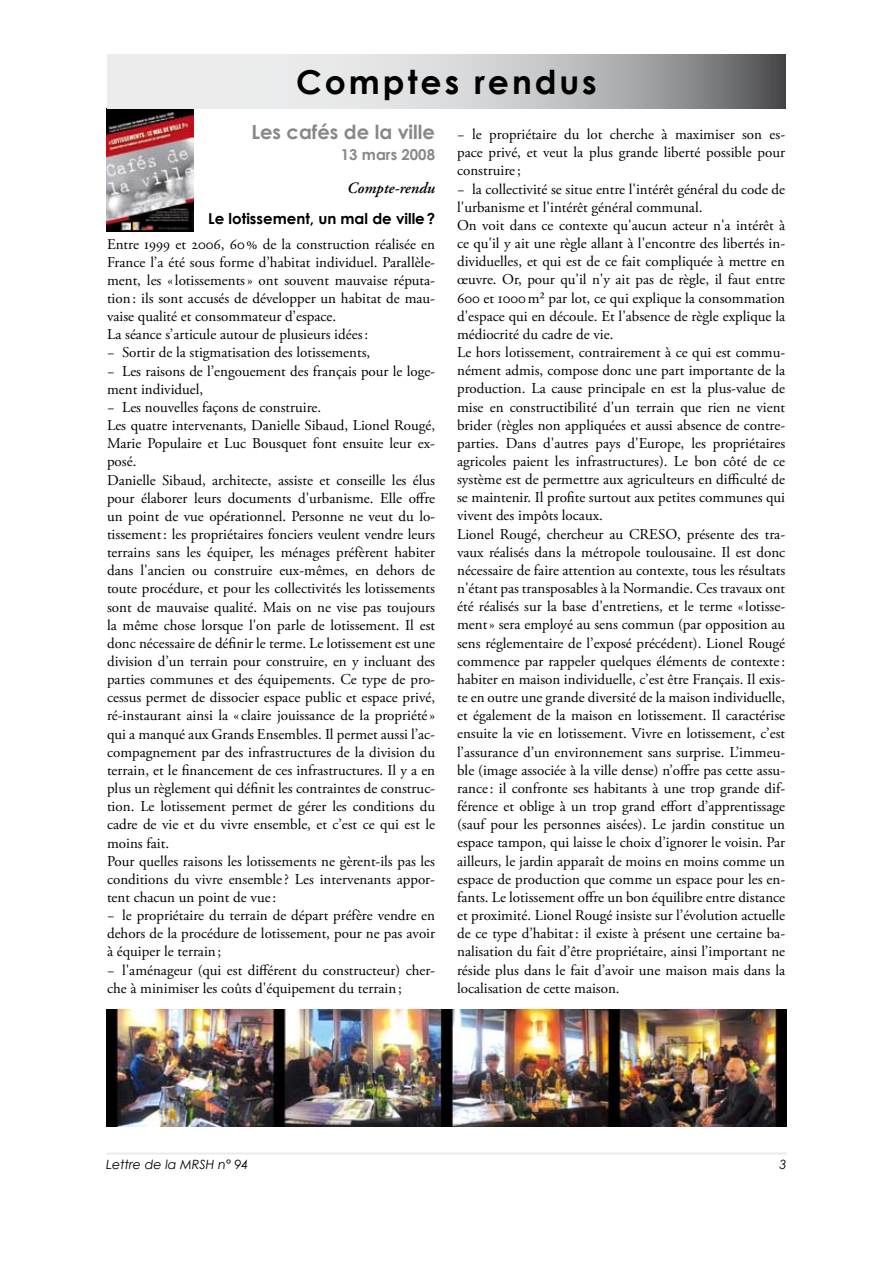
<style>
.page{position:relative;width:893px;height:1263px;background:#fff}
.page>*{position:absolute;margin:0;border:0;box-sizing:border-box;transform-origin:0 0}
.t1{font:700 33px "Century Gothic";letter-spacing:.09em;color:#000}
.t2{font:700 19.5px "Century Gothic";color:#878889}
.t3{font:italic 600 15.75px "Adobe Garamond Pro";color:#000}
.t4{font:15px/18.1px "Adobe Garamond Pro";color:#000}
.t5{font:700 15px "Century Gothic";color:#000}
.t6{font:700 15px "Century Gothic";color:#878889}
.t7{font:italic 12.75px "Century Gothic";color:#000}
</style>
<div class="page">
<img style="left:106px;top:109px;width:87px;height:122px">
<img style="left:106px;top:1010px;width:680px;height:117px">
<hr style="left:106px;top:1152px;width:681px;height:3px;background:#ececed">
<svg style="left:107px;top:55px;width:679px;height:54px;background:#c5c6c7"></svg>
<h1 class="t1" style="left:296px;top:57px;width:302px">Comptes rendus</h1>
<h2 class="t2" style="left:251px;top:117px;width:185px">Les cafés de la ville</h2>
<p class="t6" style="left:341px;top:143px;width:96px">13 mars 2008</p>
<p class="t3" style="left:347px;top:179px;width:89px">Compte-rendu</p>
<p class="t5" style="left:208px;top:207px;width:228px">Le lotissement, un mal de ville?</p>
<p class="t4" style="left:107px;top:235px;width:330px">Entre 1999 et 2006, 60% de la construction réalisée en France l’a été sous forme d’habitat individuel. Parallèle&shy;ment, les «lotissements» ont souvent mauvaise réputa&shy;tion: ils sont accusés de développer un habitat de mau&shy;vaise qualité et consommateur d’espace.<br>La séance s’articule autour de plusieurs idées:<br>− Sortir de la stigmatisation des lotissements,<br>− Les raisons de l’engouement des français pour le loge&shy;ment individuel,<br>− Les nouvelles façons de construire.<br>Les quatre intervenants, Danielle Sibaud, Lionel Rougé, Marie Populaire et Luc Bousquet font ensuite leur ex&shy;posé.<br>Danielle Sibaud, architecte, assiste et conseille les élus pour élaborer leurs documents d'urbanisme. Elle offre un point de vue opérationnel. Personne ne veut du lo&shy;tissement: les propriétaires fonciers veulent vendre leurs terrains sans les équiper, les ménages préfèrent habiter dans l'ancien ou construire eux-mêmes, en dehors de toute procédure, et pour les collectivités les lotissements sont de mauvaise qualité. Mais on ne vise pas toujours la même chose lorsque l'on parle de lotissement. Il est donc nécessaire de définir le terme. Le lotissement est une division d’un terrain pour construire, en y incluant des parties communes et des équipements. Ce type de pro&shy;cessus permet de dissocier espace public et espace privé, ré-instaurant ainsi la « claire jouissance de la propriété» qui a manqué aux Grands Ensembles. Il permet aussi l’ac&shy;compagnement par des infrastructures de la division du terrain, et le financement de ces infrastructures. Il y a en plus un règlement qui définit les contraintes de construc&shy;tion. Le lotissement permet de gérer les conditions du cadre de vie et du vivre ensemble, et c’est ce qui est le moins fait.<br>Pour quelles raisons les lotissements ne gèrent-ils pas les conditions du vivre ensemble? Les intervenants appor&shy;tent chacun un point de vue:<br>− le propriétaire du terrain de départ préfère vendre en dehors de la procédure de lotissement, pour ne pas avoir à équiper le terrain;<br>− l'aménageur (qui est différent du constructeur) cher&shy;che à minimiser les coûts d'équipement du terrain;</p>
<p class="t4" style="left:457px;top:126px;width:330px">− le propriétaire du lot cherche à maximiser son es&shy;pace privé, et veut la plus grande liberté possible pour construire;<br>− la collectivité se situe entre l'intérêt général du code de l'urbanisme et l'intérêt général communal.<br>On voit dans ce contexte qu'aucun acteur n'a intérêt à ce qu'il y ait une règle allant à l'encontre des libertés in&shy;dividuelles, et qui est de ce fait compliquée à mettre en œuvre. Or, pour qu'il n'y ait pas de règle, il faut entre 600 et 1000m² par lot, ce qui explique la consommation d'espace qui en découle. Et l'absence de règle explique la médiocrité du cadre de vie.<br>Le hors lotissement, contrairement à ce qui est commu&shy;nément admis, compose donc une part importante de la production. La cause principale en est la plus-value de mise en constructibilité d'un terrain que rien ne vient brider (règles non appliquées et aussi absence de contre&shy;parties. Dans d'autres pays d'Europe, les propriétaires agricoles paient les infrastructures). Le bon côté de ce système est de permettre aux agriculteurs en difficulté de se maintenir. Il profite surtout aux petites communes qui vivent des impôts locaux.<br>Lionel Rougé, chercheur au CRESO, présente des tra&shy;vaux réalisés dans la métropole toulousaine. Il est donc nécessaire de faire attention au contexte, tous les résultats n'étant pas transposables à la Normandie. Ces travaux ont été réalisés sur la base d'entretiens, et le terme «lotisse&shy;ment» sera employé au sens commun (par opposition au sens réglementaire de l’exposé précédent). Lionel Rougé commence par rappeler quelques éléments de contexte: habiter en maison individuelle, c’est être Français. Il exis&shy;te en outre une grande diversité de la maison individuelle, et également de la maison en lotissement. Il caractérise ensuite la vie en lotissement. Vivre en lotissement, c’est l’assurance d’un environnement sans surprise. L’immeu&shy;ble (image associée à la ville dense) n’offre pas cette assu&shy;rance: il confronte ses habitants à une trop grande dif&shy;férence et oblige à un trop grand effort d’apprentissage (sauf pour les personnes aisées). Le jardin constitue un espace tampon, qui laisse le choix d’ignorer le voisin. Par ailleurs, le jardin apparaît de moins en moins comme un espace de production que comme un espace pour les en&shy;fants. Le lotissement offre un bon équilibre entre distance et proximité. Lionel Rougé insiste sur l’évolution actuelle de ce type d’habitat: il existe à présent une certaine ba&shy;nalisation du fait d’être propriétaire, ainsi l’important ne réside plus dans le fait d’avoir une maison mais dans la localisation de cette maison.</p>
<p class="t7" style="left:106px;top:1156px;width:144px">Lettre de la MRSH n° 94</p>
</div>
